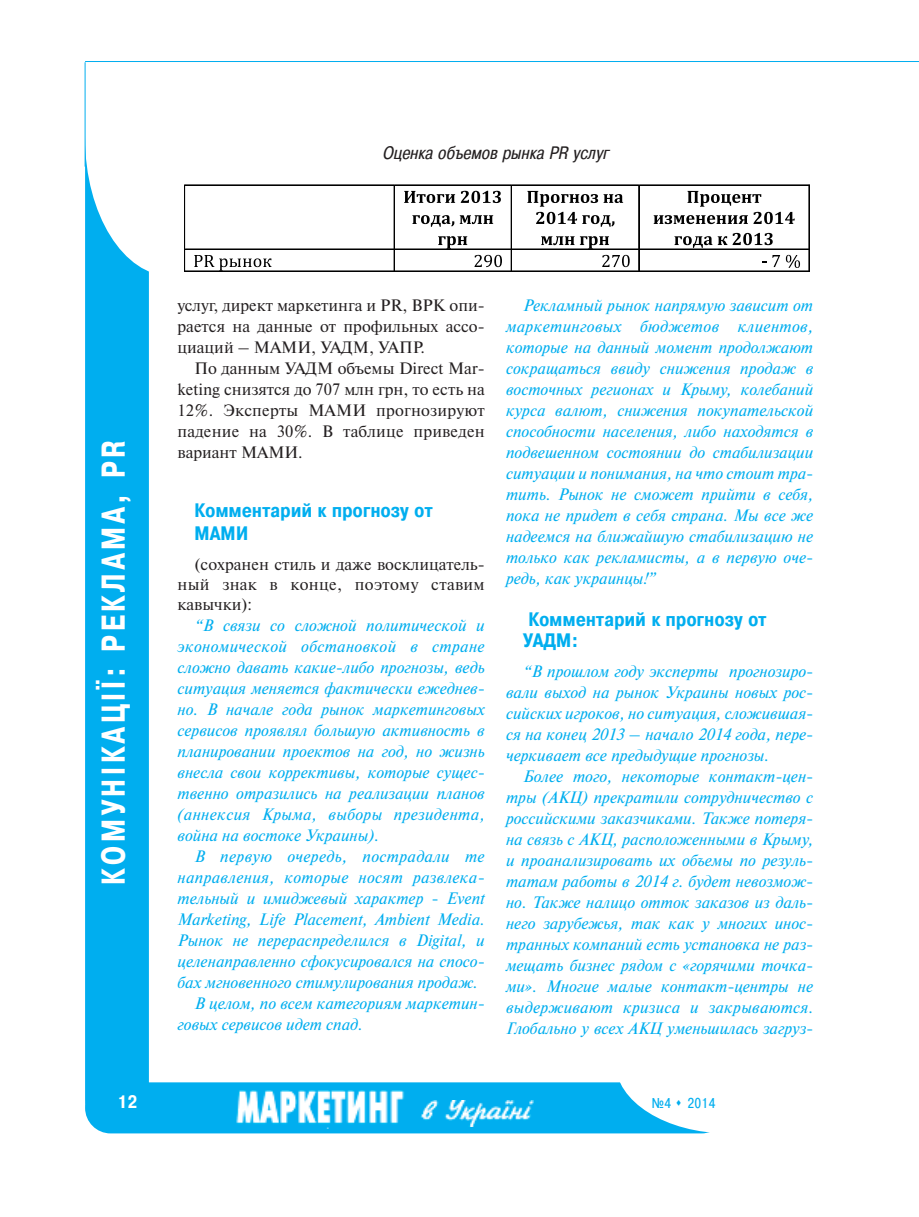
<style>
.page{position:relative;width:919px;height:1217px;background:#fff}
.page>*{position:absolute;margin:0;border:0;box-sizing:border-box;transform-origin:0 0}
.t1{font:700 33px "Pragmatica Cond C";letter-spacing:.13em;color:#fff;scale:.9 1}
.t2{font:700 19.5px/23.4px "Pragmatica Cond C";letter-spacing:.02em;color:#00aeef}
.t3{font:italic 18px "Pragmatica Cond C";letter-spacing:.02em;color:#231f20}
.t4{font:700 18px "Pragmatica Cond C";color:#fff}
.t5{font:italic 16.5px/21px "Newton C";color:#00aeef;text-align:justify}
.t6{font:16.5px/21px "Newton C";color:#231f20;text-align:justify}
.t7{font:italic 16.5px "Newton C";letter-spacing:.02em;color:#00aeef}
.t8{font:14.25px "Pragmatica Cond C";color:#00aeef}
</style>
<div class="page">
<div style="left:85px;top:112px;width:64px;height:1019px;background:#00aeef;border-radius:32px"></div>
<div style="left:85px;top:1082px;width:642px;height:51px;background:#00aeef;border-radius:26px"></div>
<img style="left:236px;top:1090px;width:169px;height:38px">
<img style="left:421px;top:1100px;width:112px;height:26px">
<div style="left:85px;top:0;width:172px;height:276px;background:#fff;border-radius:50%"></div>
<div style="left:615px;top:991px;width:226px;height:142px;background:#fff;border-radius:50%"></div>
<hr style="left:85px;top:62px;width:1px;height:104px;background:#00aeef">
<hr style="left:85px;top:61px;width:833px;height:1px;background:#00aeef">
<svg style="left:404px;top:191px;width:97px;height:12px"></svg>
<svg style="left:412px;top:215px;width:81px;height:12px"></svg>
<svg style="left:438px;top:236px;width:29px;height:13px"></svg>
<svg style="left:527px;top:191px;width:96px;height:36px"></svg>
<svg style="left:541px;top:236px;width:33px;height:9px"></svg>
<svg style="left:580px;top:236px;width:29px;height:13px"></svg>
<svg style="left:653px;top:191px;width:141px;height:33px"></svg>
<svg style="left:674px;top:233px;width:98px;height:15px"></svg>
<hr style="left:185px;top:185px;width:209px;height:1px;background:#000">
<hr style="left:395px;top:185px;width:116px;height:1px;background:#000">
<hr style="left:512px;top:185px;width:126px;height:1px;background:#000">
<hr style="left:639px;top:185px;width:169px;height:1px;background:#000">
<hr style="left:184px;top:185px;width:1px;height:64px;background:#000">
<hr style="left:394px;top:185px;width:1px;height:64px;background:#000">
<hr style="left:511px;top:185px;width:1px;height:64px;background:#000">
<hr style="left:638px;top:185px;width:1px;height:64px;background:#000">
<hr style="left:808px;top:185px;width:1px;height:64px;background:#000">
<svg style="left:194px;top:255px;width:77px;height:15px"></svg>
<svg style="left:474px;top:255px;width:28px;height:12px"></svg>
<svg style="left:602px;top:255px;width:27px;height:12px"></svg>
<svg style="left:772px;top:255px;width:28px;height:13px"></svg>
<hr style="left:185px;top:249px;width:209px;height:1px;background:#000">
<hr style="left:395px;top:249px;width:116px;height:1px;background:#000">
<hr style="left:512px;top:249px;width:126px;height:1px;background:#000">
<hr style="left:639px;top:249px;width:169px;height:1px;background:#000">
<svg style="left:184px;top:249px;width:1px;height:23px"></svg>
<hr style="left:185px;top:271px;width:209px;height:1px;background:#000">
<hr style="left:185px;top:270px;width:209px;height:1px;background:#000">
<svg style="left:394px;top:249px;width:1px;height:23px"></svg>
<hr style="left:395px;top:271px;width:116px;height:1px;background:#000">
<hr style="left:395px;top:270px;width:116px;height:1px;background:#000">
<svg style="left:511px;top:249px;width:1px;height:23px"></svg>
<hr style="left:512px;top:271px;width:126px;height:1px;background:#000">
<hr style="left:512px;top:270px;width:126px;height:1px;background:#000">
<svg style="left:638px;top:249px;width:1px;height:23px"></svg>
<hr style="left:639px;top:271px;width:169px;height:1px;background:#000">
<hr style="left:639px;top:270px;width:169px;height:1px;background:#000">
<svg style="left:808px;top:249px;width:1px;height:23px"></svg>
<p class="t3" style="left:382px;top:142px;width:230px">Оценка объемов рынка PR услуг</p>
<h1 class="t1" style="left:94px;top:884px;width:495px;rotate:-90deg">КОМУНІКАЦІЇ: РЕКЛАМА, PR</h1>
<p class="t6" style="left:177px;top:295px;width:309px">услуг, директ маркетинга и PR, ВРК опи&shy;рается на данные от профильных ассо&shy;циаций – МАМИ, УАДМ, УАПР.</p>
<p class="t6" style="left:177px;top:358px;width:309px;text-indent:17px">По данным УАДМ объемы Direct Mar&shy;keting снизятся до 707 млн грн, то есть на 12%. Эксперты МАМИ прогнозируют падение на 30%. В таблице приведен вариант МАМИ.</p>
<p class="t2" style="left:194px;top:498px;width:239px">Комментарий к прогнозу от<br>МАМИ</p>
<p class="t6" style="left:177px;top:554px;width:309px;line-height:19.8px;text-indent:17px">(сохранен стиль и даже восклицатель&shy;ный знак в конце, поэтому ставим кавычки):</p>
<p class="t5" style="left:177px;top:614px;width:309px;text-indent:17px">“В связи со сложной политической и экономической обстановкой в стране сложно давать какие-либо прогнозы, ведь ситуация меняется фактически ежеднев&shy;но. В начале года рынок маркетинговых сервисов проявлял большую активность в планировании проектов на год, но жизнь внесла свои коррективы, которые сущес&shy;твенно отразились на реализации планов (аннексия Крыма, выборы президента, война на востоке Украины).</p>
<p class="t7" style="left:194px;top:846px;width:292px">В первую очередь, пострадали те</p>
<p class="t7" style="left:177px;top:867px;width:309px">направления, которые носят развлека-</p>
<p class="t5" style="left:177px;top:887px;width:309px">тельный и имиджевый характер - Event</p>
<p class="t5" style="left:177px;top:908px;width:309px">Marketing, Life Placement, Ambient Media.</p>
<p class="t5" style="left:177px;top:929px;width:309px">Рынок не перераспределился в Digital, и</p>
<p class="t5" style="left:177px;top:950px;width:309px">целенаправленно сфокусировался на спосо-</p>
<p class="t5" style="left:177px;top:971px;width:302px">бах мгновенного стимулирования продаж.</p>
<p class="t5" style="left:194px;top:992px;width:292px">В целом, по всем категориям маркетин-</p>
<p class="t5" style="left:177px;top:1013px;width:187px">говых сервисов идет спад.</p>
<p class="t5" style="left:506px;top:295px;width:309px;text-indent:17px">Рекламный рынок напрямую зависит от маркетинговых бюджетов клиентов, которые на данный момент продолжают сокращаться ввиду снижения продаж в восточных регионах и Крыму, колебаний курса валют, снижения покупательской способности населения, либо находятся в подвешенном состоянии до стабилизации ситуации и понимания, на что стоит тра&shy;тить. Рынок не сможет прийти в себя, пока не придет в себя страна. Мы все же надеемся на ближайшую стабилизацию не только как рекламисты, а в первую оче&shy;редь, как украинцы!”</p>
<p class="t2" style="left:523px;top:609px;width:245px;line-height:21px">Комментарий к прогнозу от<br>УАДМ:</p>
<p class="t5" style="left:506px;top:660px;width:309px;text-indent:17px">“В прошлом году эксперты прогнозиро&shy;вали выход на рынок Украины новых рос&shy;сийских игроков, но ситуация, сложившая&shy;ся на конец 2013 – начало 2014 года, пере&shy;черкивает все предыдущие прогнозы.</p>
<p class="t5" style="left:506px;top:765px;width:309px;text-indent:17px">Более того, некоторые контакт-цен&shy;тры (АКЦ) прекратили сотрудничество с российскими заказчиками. Также потеря&shy;на связь с АКЦ, расположенными в Крыму, и проанализировать их объемы по резуль&shy;татам работы в 2014 г. будет невозмож&shy;но. Также налицо отток заказов из даль&shy;него зарубежья, так как у многих инос&shy;транных компаний есть установка не раз&shy;мещать бизнес рядом с «горячими точка&shy;ми». Многие малые контакт-центры не выдерживают кризиса и закрываются.<br>Глобально у всех АКЦ уменьшилась загруз-</p>
<p class="t4" style="left:117px;top:1090px;width:21px">12</p>
<p class="t8" style="left:652px;top:1093px;width:65px">№4 ▲ 2014</p>
</div>
